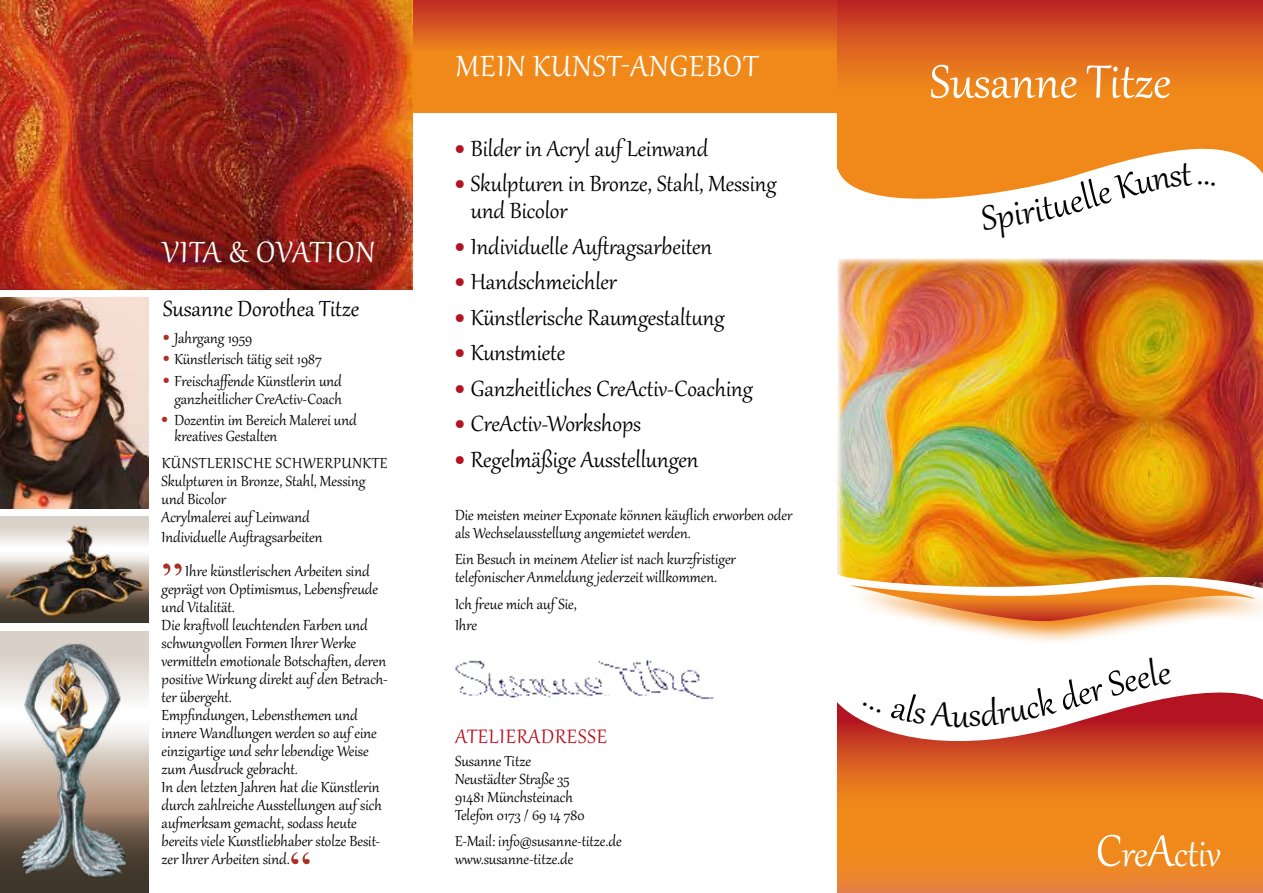
<style>
.page{position:relative;width:1263px;height:893px;background:#fff}
.page>*{position:absolute;margin:0;border:0;box-sizing:border-box;transform-origin:0 0}
.t1{font:72px "Microsoft Himalaya";color:#ac3125}
.t2{font:57px "Gabriola";color:#fff}
.t3{font:45px "Gabriola";letter-spacing:-.005em;color:#fff}
.t4{font:42px "Gabriola";color:#000}
.t5{font:36px "Gabriola";letter-spacing:.04em;color:#fff}
.t6{font:27px "Gabriola";color:#000}
.t7{font:24px "Gabriola";letter-spacing:.04em;color:#b41421}
.t8{font:18px/18px "Gabriola";color:#000}
.s1{font-family:"Constantia";font-size:24px;color:#ac3125}
.s2{font-family:"Constantia";font-size:36px;color:#b41421}
.s3{font-family:"Constantia";font-size:36px;color:#fff}
.s4{font-size:54px}
</style>
<div class="page">
<svg style="left:412px;top:0;width:426px;height:113px;background:#e3701c"></svg>
<svg style="left:0;top:517px;width:149px;height:106px;background:#9c9287"></svg>
<img style="left:5px;top:524px;width:141px;height:93px">
<img style="left:0;top:0;width:412px;height:289px">
<svg style="left:0;top:631px;width:149px;height:262px;background:#787065"></svg>
<img style="left:0;top:637px;width:149px;height:246px">
<svg style="left:838px;top:0;width:425px;height:96px;background:#d95d1f"></svg>
<svg style="left:838px;top:788px;width:425px;height:105px;background:#ed8621"></svg>
<svg style="left:837px;top:692px;width:426px;height:96px;background:#d6663e"></svg>
<img style="left:838px;top:267px;width:425px;height:269px">
<img style="left:837px;top:536px;width:426px;height:45px">
<svg style="left:875px;top:581px;width:388px;height:61px"></svg>
<svg style="left:850px;top:584px;width:409px;height:41px"></svg>
<svg style="left:626px;top:96px;width:637px;height:171px"></svg>
<img style="left:0;top:298px;width:149px;height:210px">
<img style="left:455px;top:659px;width:260px;height:41px">
<svg style="left:863px;top:701px;width:18px;height:12px"></svg>
<svg style="left:890px;top:694px;width:35px;height:31px"></svg>
<svg style="left:931px;top:701px;width:24px;height:26px"></svg>
<svg style="left:969px;top:692px;width:203px;height:35px"></svg>
<svg style="left:981px;top:162px;width:211px;height:76px"></svg>
<svg style="left:1198px;top:181px;width:17px;height:4px"></svg>
<h3 class="t5" style="left:162px;top:229px;width:214px">VITA &amp; OVATION</h3>
<h3 class="t6" style="left:163px;top:291px;width:197px">Susanne Dorothea Titze</h3>
<p class="t8" style="left:163px;top:328px;width:91px"><span class="s1">•</span> Jahrgang 1959</p>
<p class="t8" style="left:163px;top:349px;width:160px"><span class="s1">•</span> Künstlerisch tätig seit 1987</p>
<p class="t8" style="left:163px;top:371px;width:180px;text-align:right"><span class="s1">•</span> Freischaffende Künstlerin und ganzheitlicher CreActiv-Coach</p>
<p class="t8" style="left:174px;top:410px;width:184px;line-height:16.5px;text-indent:-13px"><span class="s1">•</span> Dozentin im Bereich Malerei und kreatives Gestalten</p>
<p class="t8" style="left:162px;top:453px;width:227px">KÜNSTLERISCHE SCHWERPUNKTE<br>Skulpturen in Bronze, Stahl, Messing und Bicolor<br>Acrylmalerei auf Leinwand</p>
<p class="t8" style="left:162px;top:526px;width:162px">Individuelle Auftragsarbeiten</p>
<h1 class="t1" style="left:162px;top:501px;width:23px">„</h1>
<p class="t8" style="left:162px;top:560px;width:228px;text-indent:24px">Ihre künstlerischen Arbeiten sind geprägt von Optimismus, Lebensfreude und Vitalität.<br>Die kraftvoll leuchtenden Farben und schwungvollen Formen Ihrer Werke vermitteln emotionale Botschaften, deren positive Wirkung direkt auf den Betrach&shy;ter übergeht.<br>Empfindungen, Lebensthemen und innere Wandlungen werden so auf eine einzigartige und sehr lebendige Weise zum Ausdruck gebracht.<br>In den letzten Jahren hat die Künstlerin durch zahlreiche Ausstellungen auf sich aufmerksam gemacht, sodass heute bereits viele Kunstliebhaber stolze Besit&shy;zer Ihrer Arbeiten sind.</p>
<h1 class="t1" style="left:290px;top:818px;width:23px">“</h1>
<h3 class="t5" style="left:456px;top:42px;width:304px">MEIN KUNST-ANGEBOT</h3>
<h3 class="t6" style="left:455px;top:131px;width:255px"><span class="s2">•</span> Bilder in Acryl auf Leinwand</h3>
<h3 class="t6" style="left:455px;top:166px;width:323px"><span class="s2">•</span> Skulpturen in Bronze, Stahl, Messing</h3>
<h3 class="t6" style="left:455px;top:193px;width:114px"><span class="s3">•</span> und Bicolor</h3>
<h3 class="t6" style="left:455px;top:229px;width:259px"><span class="s2">•</span> Individuelle Auftragsarbeiten</h3>
<h3 class="t6" style="left:455px;top:264px;width:163px"><span class="s2">•</span> Handschmeichler</h3>
<h3 class="t6" style="left:455px;top:300px;width:271px"><span class="s2">•</span> Künstlerische Raumgestaltung</h3>
<h3 class="t6" style="left:455px;top:335px;width:112px"><span class="s2">•</span> Kunstmiete</h3>
<h3 class="t6" style="left:455px;top:371px;width:299px"><span class="s2">•</span> Ganzheitliches CreActiv-Coaching</h3>
<h3 class="t6" style="left:455px;top:406px;width:187px"><span class="s2">•</span> CreActiv-Workshops</h3>
<h3 class="t6" style="left:455px;top:442px;width:245px"><span class="s2">•</span> Regelmäßige Ausstellungen</h3>
<p class="t8" style="left:455px;top:504px;width:339px">Die meisten meiner Exponate können käuflich erworben oder als Wechselausstellung angemietet werden.</p>
<p class="t8" style="left:455px;top:549px;width:282px">Ein Besuch in meinem Atelier ist nach kurzfristiger telefonischer Anmeldung jederzeit willkommen.</p>
<p class="t8" style="left:455px;top:592px;width:123px;line-height:21.6px">Ich freue mich auf Sie,<br>Ihre</p>
<h3 class="t7" style="left:455px;top:721px;width:153px">ATELIERADRESSE</h3>
<p class="t8" style="left:455px;top:750px;width:131px">Susanne Titze<br>Neustädter Straße 35<br>91481 Münchsteinach<br>Telefon 0173 / 69 14 780</p>
<p class="t8" style="left:455px;top:831px;width:168px">E-Mail: info@susanne-titze.de www.susanne-titze.de</p>
<h2 class="t2" style="left:930px;top:44px;width:242px">Susanne Titze</h2>
<h3 class="t4" style="left:952px;top:687px;width:19px">u</h3>
<h3 class="t3" style="left:1096px;top:824px;width:126px"><span class="s4">C</span>re<span class="s4">A</span>ctiv</h3>
</div>
